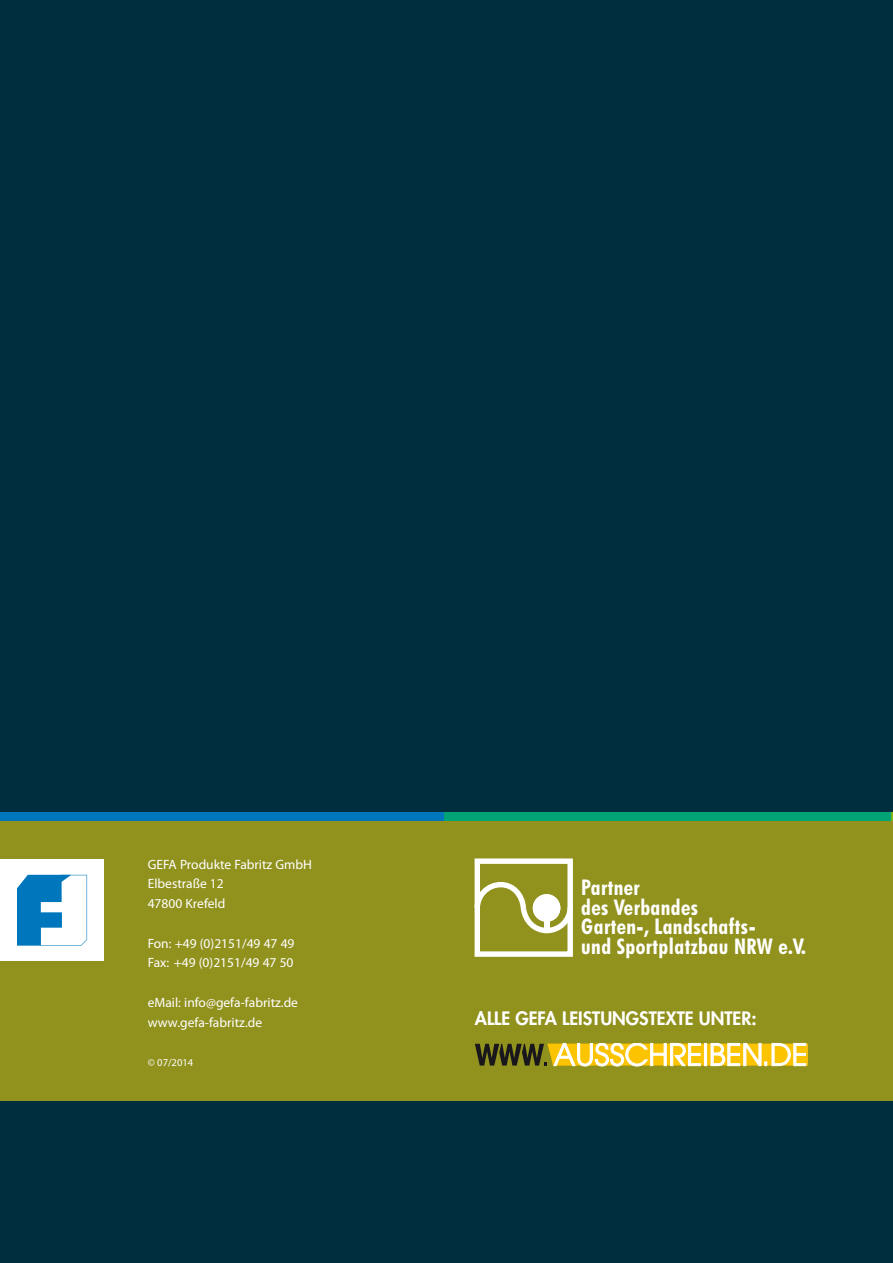
<style>
.page{position:relative;width:893px;height:1263px;background:#002e3e}
.page>*{position:absolute;margin:0;border:0;box-sizing:border-box;transform-origin:0 0}
.t1{font:700 condensed 21.75px/19.4px "Futura BT";letter-spacing:.02em;color:#fff}
.t2{font:800 18px "Futura LT";color:#fff}
.t3{font:13.5px/19.8px "Myriad Pro";color:#fff}
.t4{font:10.5px "Myriad Pro";color:#fff}
</style>
<div class="page">
<div style="left:0;top:819px;width:893px;height:282px;background:#91911e"></div>
<div style="left:0;top:859px;width:103px;height:102px;background:#fff"></div>
<svg style="left:17px;top:875px;width:70px;height:71px"></svg>
<div style="left:0;top:812px;width:444px;height:8px;background:#0076bd"></div>
<div style="left:444px;top:812px;width:447px;height:8px;background:#00a276"></div>
<svg style="left:891px;top:812px;width:2px;height:8px"></svg>
<svg style="left:475px;top:1043px;width:333px;height:23px;background:#d4ba55"></svg>
<div style="left:475px;top:858px;width:98px;height:99px;border:5px solid #fff"></div>
<svg style="left:475px;top:882px;width:98px;height:51px"></svg>
<p class="t3" style="left:148px;top:854px;width:166px">GEFA Produkte Fabritz GmbH<br>Elbestraße 12<br>47800 Krefeld</p>
<p class="t3" style="left:148px;top:933px;width:148px">Fon: +49 (0)2151/49 47 49<br>Fax: +49 (0)2151/49 47 50</p>
<p class="t3" style="left:148px;top:992px;width:152px">eMail: info@gefa-fabritz.de www.gefa-fabritz.de</p>
<p class="t4" style="left:148px;top:1056px;width:47px">© 07/2014</p>
<h1 class="t1" style="left:581px;top:878px;width:226px">Partner<br>des Verbandes<br>Garten-, Landschafts-<br>und Sportplatzbau NRW e.V.</h1>
<h2 class="t2" style="left:475px;top:1006px;width:283px">ALLE GEFA LEISTUNGSTEXTE UNTER:</h2>
</div>
